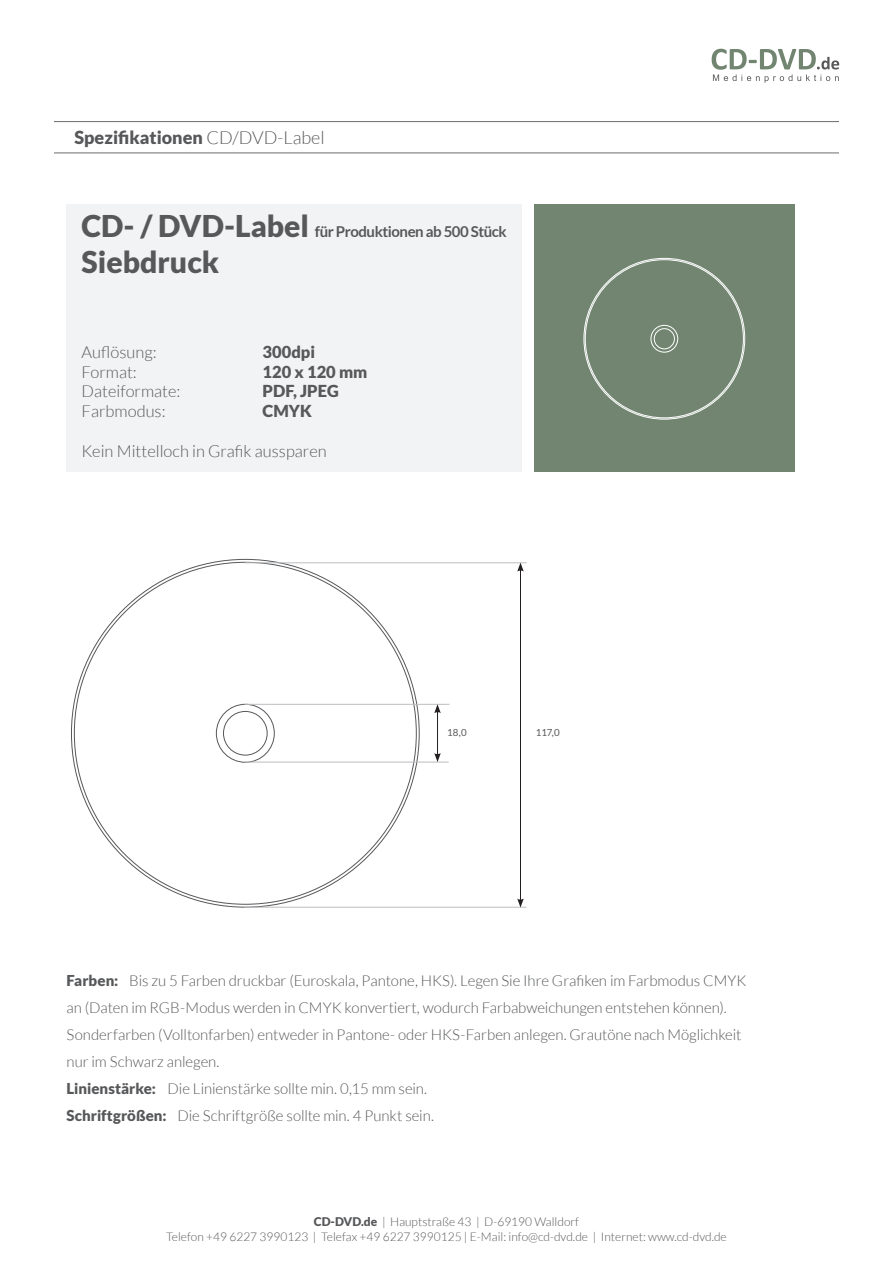
<style>
.page{position:relative;width:893px;height:1263px;background:#fff}
.page>*{position:absolute;margin:0;border:0;box-sizing:border-box;transform-origin:0 0}
.t1{font:900 30px "Lato";color:#57585a}
.t2{font:900 18px "Lato";color:#57585a}
.t3{font:300 16.5px "Lato";color:#57585a}
.t4{font:900 16.5px "Lato";color:#57585a}
.t5{font:300 15px/27px "Lato";letter-spacing:-.005em;color:#57585a}
.t6{font:700 15px "Lato";letter-spacing:-.03em;color:#57585a}
.t7{font:300 12px/15px "Lato";color:#57585a;text-align:center}
.t8{font:9.75px "Lato";color:#57585a}
.s1{font-weight:300}
.s2{font-weight:900;font-size:30px}
.s3{font-weight:900}
</style>
<div class="page">
<svg style="left:71px;top:559px;width:349px;height:349px"></svg>
<hr style="left:245px;top:562px;width:282px;height:1px;background:#bcbdc0">
<hr style="left:245px;top:704px;width:204px;height:1px;background:#bcbdc0">
<hr style="left:245px;top:762px;width:204px;height:1px;background:#bcbdc0">
<hr style="left:244px;top:907px;width:282px;height:1px;background:#bcbdc0">
<div style="left:534px;top:204px;width:261px;height:268px;background:#718571"></div>
<svg style="left:584px;top:258px;width:161px;height:161px"></svg>
<svg style="left:712px;top:49px;width:127px;height:34px"></svg>
<hr style="left:54px;top:153px;width:785px;height:1px;background:#6c6d70">
<hr style="left:54px;top:121px;width:785px;height:1px;background:#6c6d70">
<div style="left:67px;top:204px;width:455px;height:267px;background:#f2f3f4"></div>
<hr style="left:437px;top:711px;width:1px;height:44px;background:#231f20">
<svg style="left:434px;top:704px;width:7px;height:9px"></svg>
<svg style="left:434px;top:753px;width:7px;height:9px"></svg>
<hr style="left:520px;top:569px;width:1px;height:332px;background:#231f20">
<svg style="left:517px;top:563px;width:7px;height:9px"></svg>
<svg style="left:517px;top:898px;width:7px;height:9px"></svg>
<p class="t2" style="left:74px;top:127px;width:252px">Spezifikationen <span class="s1">CD/DVD-Label</span></p>
<p class="t6" style="left:82px;top:223px;width:427px"><span class="s2">CD- / DVD-Label</span> für Produktionen ab 500 Stück</p>
<h1 class="t1" style="left:82px;top:245px;width:139px">Siebdruck</h1>
<p class="t3" style="left:82px;top:343px;width:76px">Auflösung:</p>
<p class="t4" style="left:263px;top:342px;width:54px">300dpi</p>
<p class="t3" style="left:82px;top:363px;width:57px">Format:</p>
<p class="t4" style="left:263px;top:362px;width:106px">120 x 120 mm</p>
<p class="t3" style="left:82px;top:383px;width:100px">Dateiformate:</p>
<p class="t4" style="left:263px;top:382px;width:78px">PDF, JPEG</p>
<p class="t3" style="left:82px;top:402px;width:86px">Farbmodus:</p>
<p class="t4" style="left:263px;top:401px;width:51px">CMYK</p>
<p class="t3" style="left:82px;top:442px;width:247px">Kein Mittelloch in Grafik aussparen</p>
<p class="t8" style="left:447px;top:727px;width:21px">18,0</p>
<p class="t8" style="left:536px;top:727px;width:25px">117,0</p>
<p class="t5" style="left:67px;top:967px;width:681px"><span class="s3">Farben:</span> Bis zu 5 Farben druckbar (Euroskala, Pantone, HKS). Legen Sie Ihre Grafiken im Farbmodus CMYK an (Daten im RGB-Modus werden in CMYK konvertiert, wodurch Farbabweichungen entstehen können).<br>Sonderfarben (Volltonfarben) entweder in Pantone- oder HKS-Farben anlegen. Grautöne nach Möglichkeit nur im Schwarz anlegen.<br><span class="s3">Linienstärke:</span> Die Linienstärke sollte min. 0,15 mm sein.<br><span class="s3">Schriftgrößen:</span> Die Schriftgröße sollte min. 4 Punkt sein.</p>
<p class="t7" style="left:166px;top:1214px;width:562px"><span class="s3">CD-DVD.de</span> | Hauptstraße 43 | D-69190 Walldorf<br>Telefon +49 6227 3990123 | Telefax +49 6227 3990125 | E-Mail: info@cd-dvd.de | Internet: www.cd-dvd.de</p>
</div>
